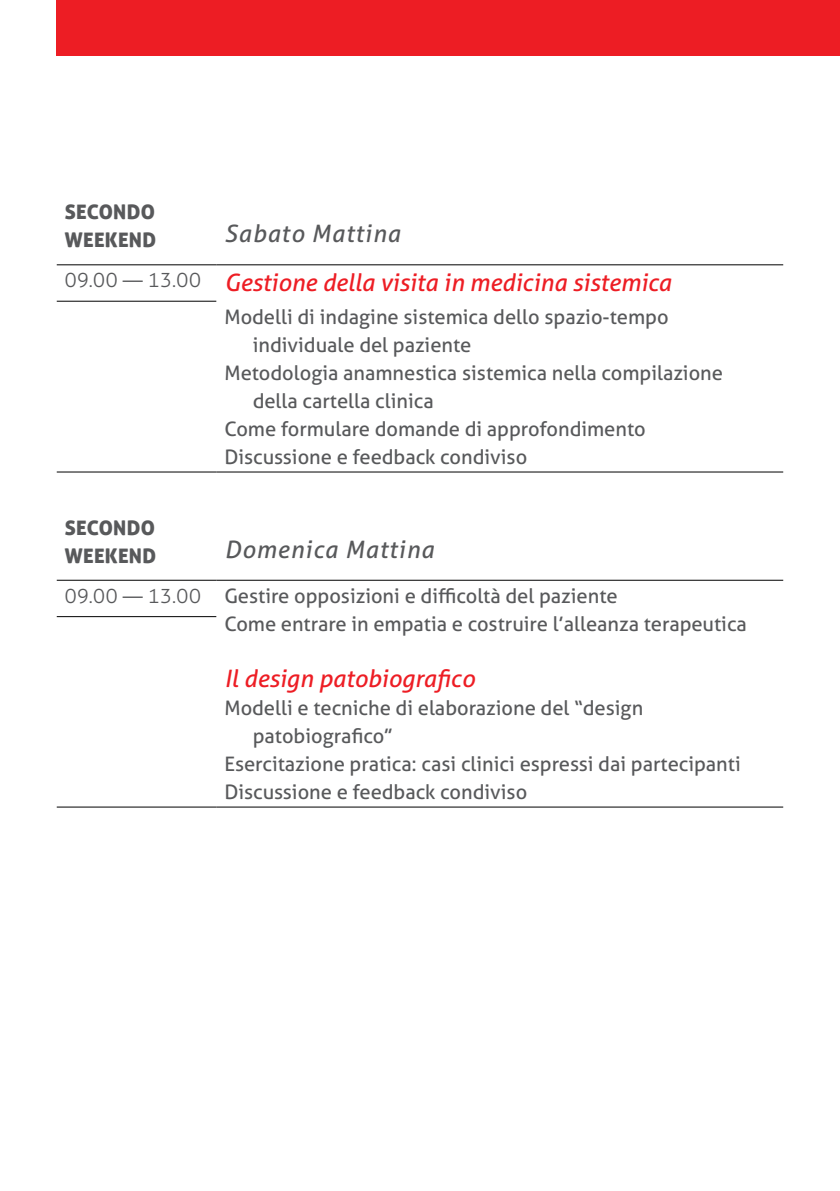
<style>
.page{position:relative;width:840px;height:1191px;background:#fff}
.page>*{position:absolute;margin:0;border:0;box-sizing:border-box;transform-origin:0 0}
.t1{font:italic 24px/48.4px "Aller";color:#ed1d24}
.t2{font:italic 24px "Aller";letter-spacing:.04em;color:#58595b}
.t3{font:20px/28px "Aller";color:#58595b}
.t4{font:20px/28px "Aller Display";letter-spacing:.02em;color:#58595b}
.s1{color:#58595b}
.s2{font-weight:300;font-style:normal;font-size:20px;color:#58595b}
.s3{font-weight:300}
</style>
<div class="page">
<div style="left:57px;top:0;width:782px;height:56px;background:#ed1d24"></div>
<hr style="left:57px;top:264px;width:159px;height:1px;background:#000">
<hr style="left:216px;top:264px;width:566px;height:1px;background:#000">
<hr style="left:57px;top:471px;width:159px;height:1px;background:#000">
<hr style="left:216px;top:471px;width:566px;height:1px;background:#000">
<hr style="left:57px;top:301px;width:159px;height:1px;background:#000">
<hr style="left:57px;top:580px;width:159px;height:1px;background:#000">
<hr style="left:216px;top:580px;width:566px;height:1px;background:#000">
<hr style="left:57px;top:806px;width:159px;height:1px;background:#000">
<hr style="left:216px;top:806px;width:566px;height:1px;background:#000">
<hr style="left:57px;top:616px;width:159px;height:1px;background:#000">
<p class="t4" style="left:65px;top:198px;width:93px">SECONDO<br>WEEKEND</p>
<p class="t1" style="left:65px;top:209px;width:608px;text-indent:159px"><span class="s1">Sabato Mattina<br></span><span class="s2">09.00 — 13.00</span> Gestione della visita in medicina sistemica</p>
<p class="t3" style="left:224px;top:303px;width:445px">Modelli di indagine sistemica dello spazio-tempo</p>
<p class="t3" style="left:252px;top:331px;width:220px">individuale del paziente</p>
<p class="t3" style="left:224px;top:359px;width:500px">Metodologia anamnestica sistemica nella compilazione</p>
<p class="t3" style="left:252px;top:387px;width:182px">della cartella clinica</p>
<p class="t3" style="left:224px;top:415px;width:422px">Come formulare domande di approfondimento</p>
<p class="t3" style="left:224px;top:443px;width:304px">Discussione e feedback condiviso</p>
<p class="t4" style="left:65px;top:513px;width:93px">SECONDO<br>WEEKEND</p>
<p class="t2" style="left:224px;top:534px;width:211px">Domenica Mattina</p>
<p class="t3" style="left:224px;top:582px;width:524px;text-indent:-159px"><span class="s3">09.00 — 13.00</span> Gestire opposizioni e difficoltà del paziente<br>Come entrare in empatia e costruire l’alleanza terapeutica</p>
<p class="t1" style="left:224px;top:654px;width:252px">Il design patobiografico</p>
<p class="t3" style="left:224px;top:694px;width:420px">Modelli e tecniche di elaborazione del “design</p>
<p class="t3" style="left:252px;top:722px;width:142px">patobiografico”</p>
<p class="t3" style="left:224px;top:750px;width:517px">Esercitazione pratica: casi clinici espressi dai partecipanti</p>
<p class="t3" style="left:224px;top:778px;width:304px">Discussione e feedback condiviso</p>
</div>
